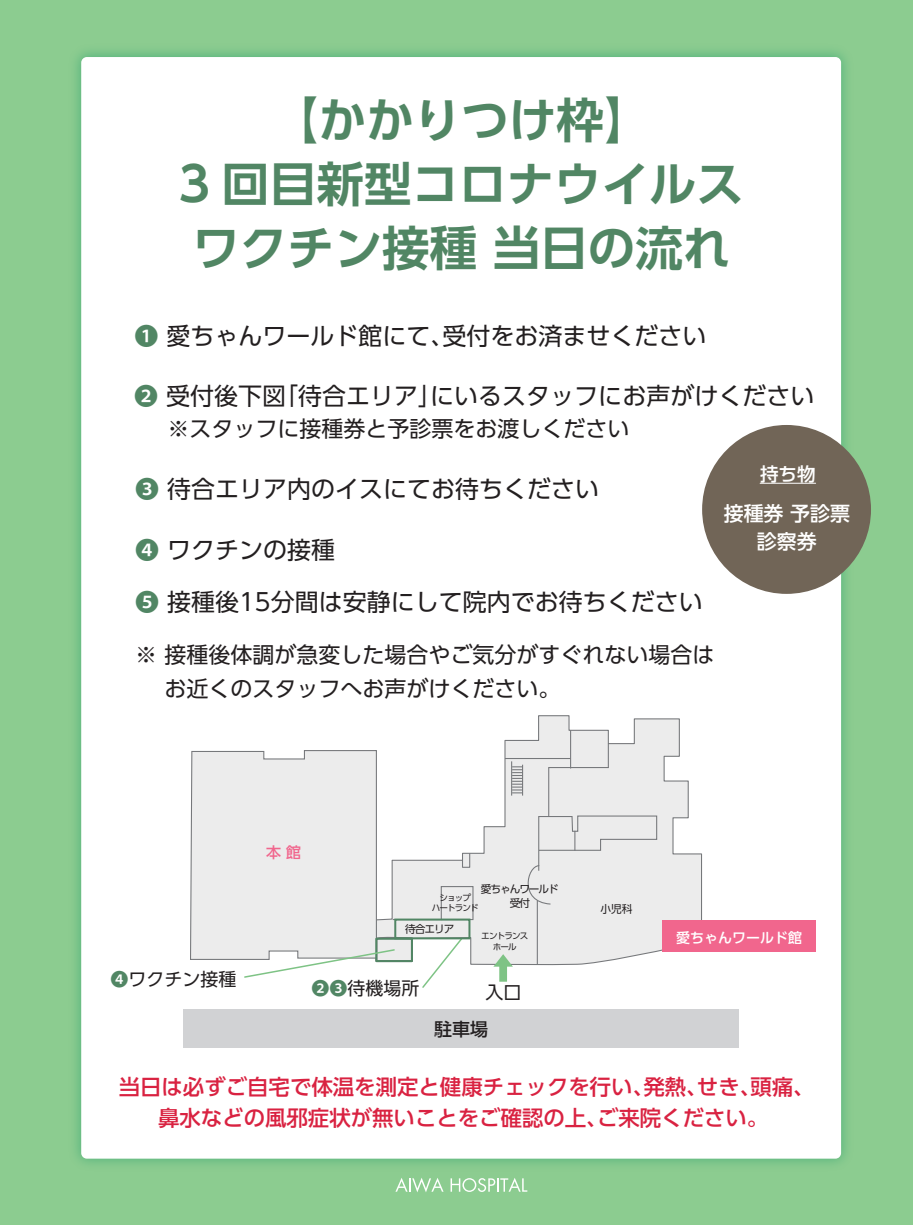
<style>
.page{position:relative;width:913px;height:1225px;background:#8ccc90}
.page>*{position:absolute;margin:0;border:0;box-sizing:border-box;transform-origin:0 0}
.t1{font:700 47.4px/63.8px "UD Shin Go Pro De";color:#518664;text-align:center}
.t2{font:24px/52px "UD Shin Go Pro";color:#231f20}
.t3{font:22px/34px "UD Shin Go Pro";color:#231f20}
.t4{font:500 21.4px/31px "UD Shin Go Pro";color:#d92241;text-align:center}
.t5{font:500 20px/28.2px "UD Shin Go Pro";color:#fff;text-align:center}
.t6{font:500 18.6px "UD Shin Go Pro";color:#fff}
.t7{font:18px "UD Shin Go Pro";color:#231f20}
.t8{font:500 18px "UD Shin Go Pro";color:#231f20}
.t9{font:500 15px "UD Shin Go Pro";color:#f1668d}
.t10{font:500 14px "UD Shin Go Pro";color:#fff}
.t11{font:10.6px/13.4px "UD Shin Go Pro";letter-spacing:-.1em;color:#231f20;text-align:center}
.t12{font:8.6px/10.6px "UD Shin Go Pro";letter-spacing:-.1em;color:#231f20;text-align:center}
.s1{font-family:"Koz Go Pr 6 N";color:#518664}
.s2{font-size:20px}
</style>
<div class="page">
<img style="left:75px;top:50px;width:783px;height:1115px">
<div style="left:81px;top:57px;width:760px;height:1101px;background:#fff;border-radius:6px"></div>
<svg style="left:414px;top:715px;width:288px;height:251px"></svg>
<svg style="left:395px;top:1178px;width:48px;height:14px"></svg>
<svg style="left:450px;top:1178px;width:77px;height:14px"></svg>
<div style="left:702px;top:425px;width:169px;height:169px;background:#716557;border-radius:50%"></div>
<hr style="left:760px;top:483px;width:55px;height:1px;background:#fff">
<div style="left:183px;top:1009px;width:556px;height:38px;background:#d1d2d4"></div>
<svg style="left:421px;top:939px;width:42px;height:49px"></svg>
<hr style="left:537px;top:900px;width:1px;height:64px;background:#76787b">
<hr style="left:505px;top:758px;width:65px;height:1px;background:#76787b">
<hr style="left:570px;top:730px;width:1px;height:38px;background:#76787b">
<hr style="left:511px;top:761px;width:1px;height:34px;background:#76787b">
<div style="left:512px;top:742px;width:146px;height:163px;background:#ececec"></div>
<svg style="left:493px;top:954px;width:20px;height:27px"></svg>
<div style="left:441px;top:886px;width:32px;height:34px;border:1px solid #76787b"></div>
<div style="left:394px;top:918px;width:76px;height:21px;border:2px solid #518664"></div>
<div style="left:662px;top:920px;width:153px;height:31px;background:#f1668d"></div>
<svg style="left:461px;top:852px;width:10px;height:16px"></svg>
<svg style="left:190px;top:750px;width:224px;height:228px"></svg>
<h1 class="t1" style="left:179px;top:87px;width:567px">【かかりつけ枠】<br>3 回目新型コロナウイルスワクチン接種 当日の流れ</h1>
<p class="t2" style="left:134px;top:309px;width:573px"><span class="s1">❶</span> 愛ちゃんワールド館にて、受付をお済ませください</p>
<p class="t2" style="left:134px;top:369px;width:681px"><span class="s1">❷</span> 受付後下図「待合エリア」にいるスタッフにお声がけください</p>
<p class="t3" style="left:134px;top:411px;width:497px"><span class="s2">　</span> ※スタッフに接種券と予診票をお渡しください</p>
<p class="t6" style="left:760px;top:459px;width:57px">持ち物</p>
<p class="t5" style="left:724px;top:499px;width:128px">接種券 予診票診察券</p>
<p class="t2" style="left:135px;top:462px;width:465px"><span class="s1">❸</span> 待合エリア内のイスにてお待ちください</p>
<p class="t2" style="left:135px;top:523px;width:569px"><span class="s1">❹</span> ワクチンの接種<br><span class="s1">❺</span> 接種後15分間は安静にして院内でお待ちください</p>
<p class="t3" style="left:135px;top:637px;width:581px">※ 接種後体調が急変した場合やご気分がすぐれない場合は　 お近くのスタッフへお声がけください。</p>
<p class="t7" style="left:110px;top:964px;width:127px"><span class="s1">❹</span>ワクチン接種</p>
<p class="t9" style="left:266px;top:840px;width:36px">本 館</p>
<p class="t11" style="left:481px;top:882px;width:79px">愛ちゃんワールド受付</p>
<p class="t12" style="left:432px;top:892px;width:49px">ショップ<br>ハートランド</p>
<p class="t11" style="left:405px;top:922px;width:51px">待合エリア</p>
<p class="t12" style="left:481px;top:930px;width:49px">エントランスホール</p>
<p class="t7" style="left:311px;top:973px;width:109px"><span class="s1">❷❸</span>待機場所</p>
<p class="t7" style="left:486px;top:977px;width:37px">入口</p>
<p class="t8" style="left:434px;top:1014px;width:55px">駐車場</p>
<p class="t11" style="left:600px;top:902px;width:34px">小児科</p>
<p class="t10" style="left:676px;top:926px;width:127px">愛ちゃんワールド館</p>
<p class="t4" style="left:119px;top:1070px;width:697px">当日は必ずご自宅で体温を測定と健康チェックを行い、発熱、せき、頭痛、鼻水などの風邪症状が無いことをご確認の上、ご来院ください。</p>
</div>
